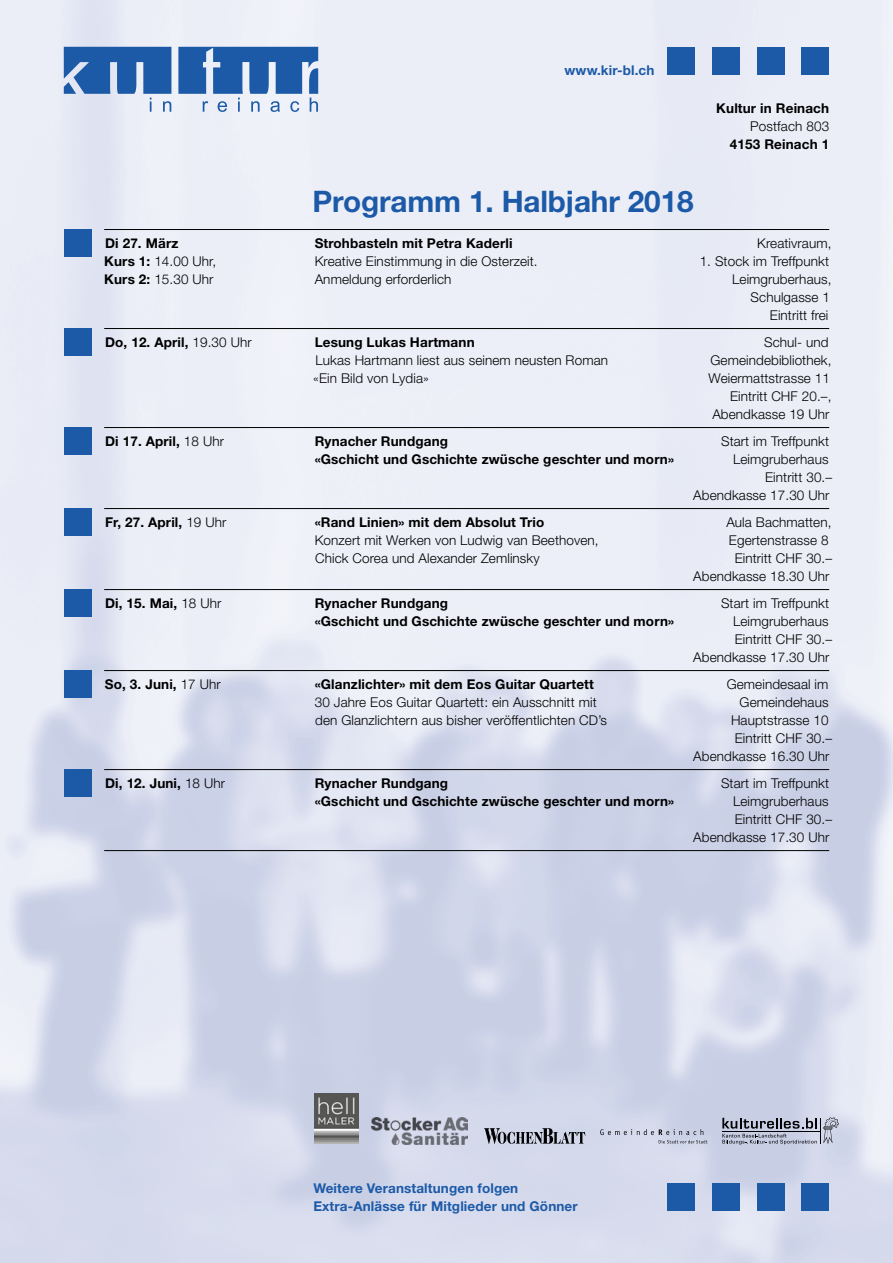
<style>
.page{position:relative;width:893px;height:1263px;background:#fff}
.page>*{position:absolute;margin:0;border:0;box-sizing:border-box;transform-origin:0 0}
.t1{font:700 29.7px "Helvetica Neue LT Std";letter-spacing:-.005em;color:#1c5aa8}
.t2{font:300 13.5px/18px "Helvetica Neue LT Std";letter-spacing:.01em;color:#000;text-align:right}
.t3{font:700 13.5px/18px "Helvetica Neue LT Std";letter-spacing:.01em;color:#000}
.t4{font:700 13.5px/18px "Helvetica Neue LT Std";letter-spacing:.01em;color:#1c5aa8}
.s1{font-weight:700}
.s2{font-weight:300}
</style>
<div class="page">
<img style="left:0;top:0;width:893px;height:1263px">
<div style="left:667px;top:48px;width:28px;height:27px;background:#1c5aa8"></div>
<div style="left:712px;top:48px;width:28px;height:27px;background:#1c5aa8"></div>
<div style="left:757px;top:48px;width:27px;height:27px;background:#1c5aa8"></div>
<div style="left:801px;top:48px;width:28px;height:27px;background:#1c5aa8"></div>
<div style="left:667px;top:1183px;width:28px;height:28px;background:#1c5aa8"></div>
<div style="left:757px;top:1183px;width:27px;height:28px;background:#1c5aa8"></div>
<div style="left:712px;top:1183px;width:28px;height:28px;background:#1c5aa8"></div>
<div style="left:801px;top:1183px;width:28px;height:28px;background:#1c5aa8"></div>
<svg style="left:64px;top:47px;width:107px;height:65px;background:#6890c4"></svg>
<svg style="left:178px;top:47px;width:140px;height:65px"></svg>
<div style="left:64px;top:230px;width:27px;height:27px;background:#1c5aa8"></div>
<div style="left:64px;top:329px;width:27px;height:27px;background:#1c5aa8"></div>
<div style="left:64px;top:428px;width:27px;height:27px;background:#1c5aa8"></div>
<div style="left:64px;top:509px;width:27px;height:27px;background:#1c5aa8"></div>
<div style="left:64px;top:590px;width:27px;height:27px;background:#1c5aa8"></div>
<div style="left:64px;top:671px;width:27px;height:27px;background:#1c5aa8"></div>
<div style="left:64px;top:770px;width:27px;height:27px;background:#1c5aa8"></div>
<img style="left:315px;top:1094px;width:43px;height:50px">
<svg style="left:722px;top:1117px;width:117px;height:27px;background:#9ba0b0"></svg>
<img style="left:371px;top:1117px;width:97px;height:27px">
<svg style="left:484px;top:1128px;width:101px;height:16px;background:#878b97"></svg>
<svg style="left:600px;top:1129px;width:107px;height:14px"></svg>
<hr style="left:104px;top:229px;width:725px;height:1px;background:#000">
<hr style="left:104px;top:328px;width:725px;height:1px;background:#000">
<hr style="left:104px;top:427px;width:725px;height:1px;background:#000">
<hr style="left:104px;top:508px;width:725px;height:1px;background:#000">
<hr style="left:104px;top:589px;width:725px;height:1px;background:#000">
<hr style="left:104px;top:670px;width:725px;height:1px;background:#000">
<hr style="left:104px;top:769px;width:725px;height:1px;background:#000">
<hr style="left:104px;top:850px;width:725px;height:1px;background:#000">
<p class="t4" style="left:564px;top:61px;width:92px">www.kir-bl.ch</p>
<h1 class="t1" style="left:313px;top:183px;width:382px">Programm 1. Halbjahr 2018</h1>
<p class="t3" style="left:716px;top:99px;width:114px">Kultur in Reinach</p>
<p class="t2" style="left:750px;top:117px;width:81px">Postfach 803</p>
<p class="t3" style="left:730px;top:135px;width:101px">4153 Reinach 1</p>
<p class="t3" style="left:105px;top:234px;width:75px">Di 27. März</p>
<p class="t3" style="left:315px;top:234px;width:199px">Strohbasteln mit Petra Kaderli</p>
<p class="t2" style="left:315px;top:252px;width:225px;text-align:left">Kreative Einstimmung in die Osterzeit.<br>Anmeldung erforderlich</p>
<p class="t2" style="left:104px;top:251px;width:113px;text-align:left"><span class="s1">Kurs 1:</span> 14.00 Uhr,<br><span class="s1">Kurs 2:</span> 15.30 Uhr</p>
<p class="t3" style="left:105px;top:333px;width:148px">Do, 12. April, <span class="s2">19.30 Uhr</span></p>
<p class="t3" style="left:315px;top:333px;width:161px">Lesung Lukas Hartmann</p>
<p class="t2" style="left:313px;top:351px;width:296px;text-align:left">Lukas Hartmann liest aus seinem neusten Roman «Ein Bild von Lydia»</p>
<p class="t3" style="left:105px;top:432px;width:120px">Di 17. April, <span class="s2">18 Uhr</span></p>
<p class="t3" style="left:315px;top:432px;width:361px">Rynacher Rundgang<br>«Gschicht und Gschichte zwüsche geschter und morn»</p>
<p class="t3" style="left:105px;top:513px;width:123px">Fr, 27. April, <span class="s2">19 Uhr</span></p>
<p class="t3" style="left:315px;top:513px;width:231px">«Rand Linien» mit dem Absolut Trio</p>
<p class="t2" style="left:315px;top:531px;width:285px;text-align:left">Konzert mit Werken von Ludwig van Beethoven,<br>Chick Corea und Alexander Zemlinsky</p>
<p class="t3" style="left:105px;top:594px;width:118px">Di, 15. Mai, <span class="s2">18 Uhr</span></p>
<p class="t3" style="left:315px;top:594px;width:361px">Rynacher Rundgang<br>«Gschicht und Gschichte zwüsche geschter und morn»</p>
<p class="t3" style="left:105px;top:675px;width:117px">So, 3. Juni, <span class="s2">17 Uhr</span></p>
<p class="t3" style="left:315px;top:675px;width:281px">«Glanzlichter» mit dem Eos Guitar Quartett</p>
<p class="t2" style="left:315px;top:693px;width:294px;text-align:left">30 Jahre Eos Guitar Quartett: ein Ausschnitt mit den Glanzlichtern aus bisher veröffentlichten CD’s</p>
<p class="t3" style="left:105px;top:774px;width:121px">Di, 12. Juni, <span class="s2">18 Uhr</span></p>
<p class="t3" style="left:315px;top:774px;width:361px">Rynacher Rundgang<br>«Gschicht und Gschichte zwüsche geschter und morn»</p>
<p class="t2" style="left:757px;top:234px;width:76px">Kreativraum,</p>
<p class="t2" style="left:700px;top:252px;width:133px">1. Stock im Treffpunkt<br>Leimgruberhaus,<br>Schulgasse 1<br>Eintritt frei</p>
<p class="t2" style="left:709px;top:333px;width:124px">Schul- und<br>Gemeindebibliothek,<br>Weiermattstrasse 11<br>Eintritt CHF 20.–,<br>Abendkasse 19 Uhr</p>
<p class="t2" style="left:693px;top:432px;width:140px">Start im Treffpunkt<br>Leimgruberhaus<br>Eintritt 30.–<br>Abendkasse 17.30 Uhr</p>
<p class="t2" style="left:693px;top:513px;width:140px">Aula Bachmatten,<br>Egertenstrasse 8<br>Eintritt CHF 30.–<br>Abendkasse 18.30 Uhr</p>
<p class="t2" style="left:693px;top:593px;width:140px">Start im Treffpunkt<br>Leimgruberhaus<br>Eintritt CHF 30.–<br>Abendkasse 17.30 Uhr</p>
<p class="t2" style="left:693px;top:674px;width:140px">Gemeindesaal im<br>Gemeindehaus<br>Hauptstrasse 10<br>Eintritt CHF 30.–<br>Abendkasse 16.30 Uhr</p>
<p class="t2" style="left:693px;top:773px;width:140px">Start im Treffpunkt<br>Leimgruberhaus<br>Eintritt CHF 30.–<br>Abendkasse 17.30 Uhr</p>
<p class="t4" style="left:313px;top:1179px;width:266px">Weitere Veranstaltungen folgen<br>Extra-Anlässe für Mitglieder und Gönner</p>
</div>
